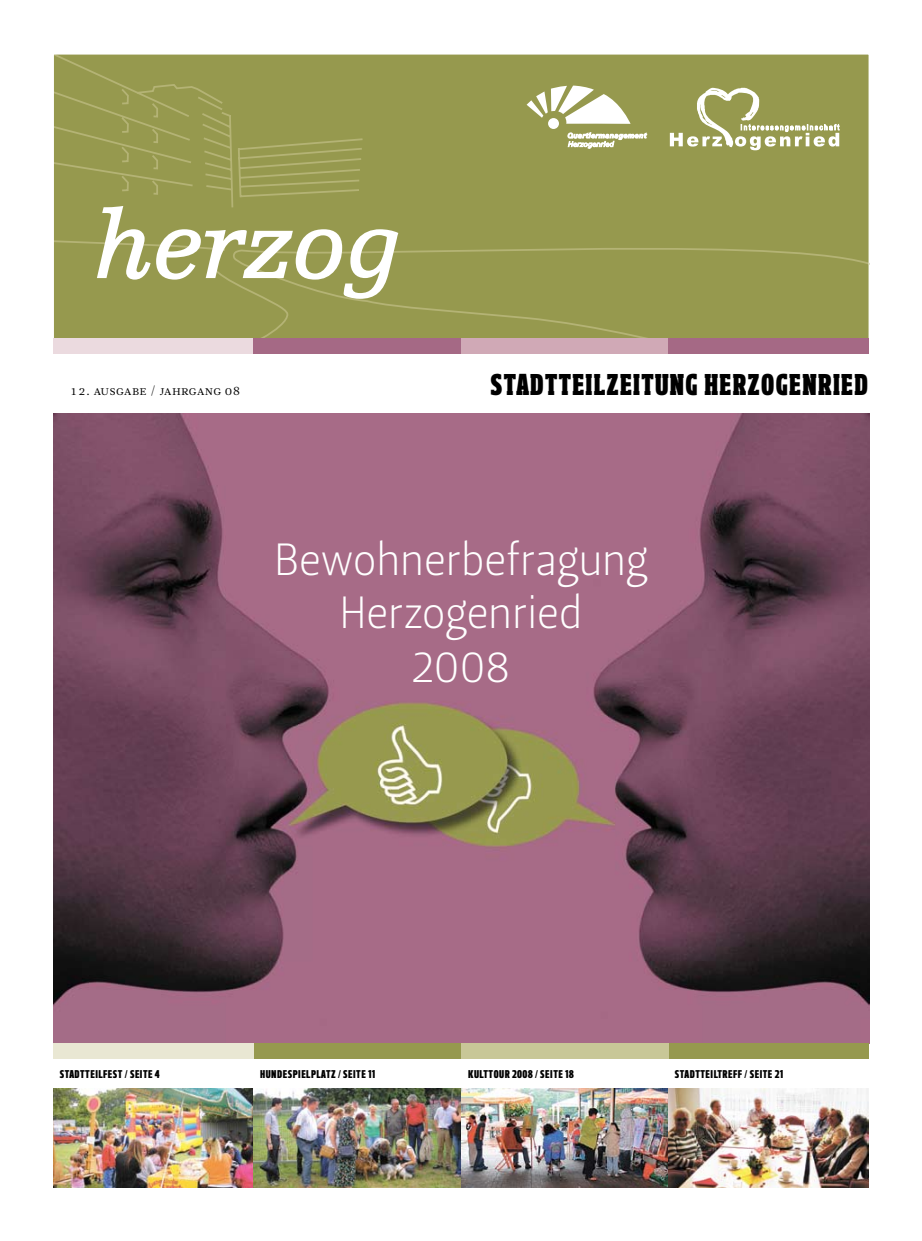
<style>
.page{position:relative;width:922px;height:1241px;background:#fff}
.page>*{position:absolute;margin:0;border:0;box-sizing:border-box;transform-origin:0 0}
.t1{font:45px/53.2px "Leitura Sans Grot 1";letter-spacing:-.015em;color:#fff;text-align:center}
.t2{font:30px "Leitura Headline Serif";letter-spacing:.045em;color:#000}
.t3{font:12.5px "Leitura News Roman 1";letter-spacing:.03em;color:#000}
.t4{font:11.25px "Leitura Headline Sans";letter-spacing:.045em;color:#000}
</style>
<div class="page">
<div style="left:53px;top:54px;width:815px;height:354px;background:#96994e"></div>
<svg style="left:55px;top:233px;width:812px;height:105px"></svg>
<svg style="left:55px;top:56px;width:308px;height:152px"></svg>
<div style="left:29px;top:338px;width:857px;height:90px;background:#fff"></div>
<svg style="left:97px;top:206px;width:53px;height:73px"></svg>
<svg style="left:156px;top:229px;width:242px;height:70px"></svg>
<div style="left:53px;top:338px;width:200px;height:15px;background:#ebdadf"></div>
<div style="left:253px;top:338px;width:208px;height:15px;background:#a56985"></div>
<div style="left:461px;top:338px;width:207px;height:15px;background:#d0a9b6"></div>
<div style="left:668px;top:338px;width:200px;height:15px;background:#a56985"></div>
<img style="left:53px;top:1088px;width:815px;height:99px">
<img style="left:53px;top:414px;width:815px;height:629px">
<div style="left:668px;top:1043px;width:200px;height:15px;background:#96994e"></div>
<div style="left:461px;top:1043px;width:207px;height:15px;background:#c8c797"></div>
<div style="left:253px;top:1043px;width:208px;height:15px;background:#96994e"></div>
<div style="left:53px;top:1043px;width:200px;height:15px;background:#e9e7d3"></div>
<svg style="left:526px;top:86px;width:104px;height:38px"></svg>
<div style="left:548px;top:118px;width:11px;height:11px;background:#fff;border-radius:50%"></div>
<svg style="left:567px;top:133px;width:79px;height:15px"></svg>
<svg style="left:669px;top:88px;width:170px;height:62px"></svg>
<p class="t3" style="left:70px;top:383px;width:171px">12. ausgabe / jahrgang 08</p>
<h2 class="t2" style="left:490px;top:366px;width:379px">STADTTEILZEITUNG HERZOGENRIED</h2>
<h1 class="t1" style="left:274px;top:533px;width:375px">Bewohnerbefragung<br>Herzogenried<br>2008</h1>
<p class="t4" style="left:60px;top:1067px;width:101px">STADTTEILFEST / SEITE 4</p>
<p class="t4" style="left:260px;top:1067px;width:117px">HUNDESPIELPLATZ / SEITE 11</p>
<p class="t4" style="left:468px;top:1067px;width:107px">KULTTOUR 2008 / SEITE 18</p>
<p class="t4" style="left:674px;top:1067px;width:11px">STADTTEILT</p>
<p class="t4" style="left:722px;top:1067px;width:62px">REFF / SEITE 21</p>
</div>
